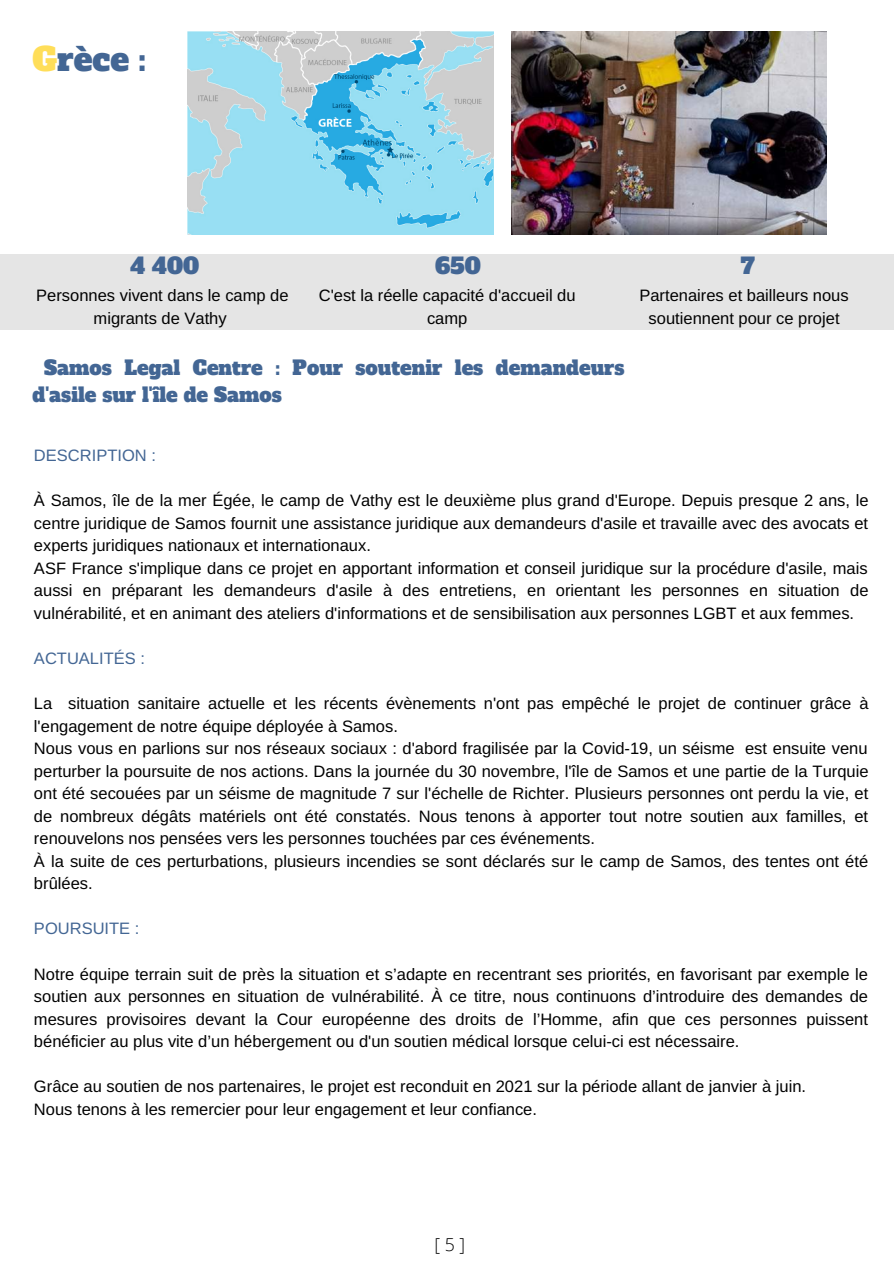
<style>
.page{position:relative;width:894px;height:1264px;background:#fff}
.page>*{position:absolute;margin:0;border:0;box-sizing:border-box;transform-origin:0 0}
.t1{font:31.5px "Alfa Slab One";color:#436694}
.t2{font:21.9px "Alfa Slab One";color:#436694}
.t3{font:19.5px/27px "Alfa Slab One";color:#436694}
.t4{font:300 17.85px "Open Sans";color:#000}
.t5{font:16.5px/22.5px "Arimo";color:#000}
.t6{font:16.5px "Arimo";color:#436694}
.s1{color:#ffde59}
</style>
<div class="page">
<img style="left:188px;top:31px;width:305px;height:203px">
<img style="left:511px;top:31px;width:315px;height:203px">
<div style="left:0;top:254px;width:893px;height:76px;background:#e5e5e5"></div>
<h1 class="t1" style="left:33px;top:38px;width:115px"><span class="s1">G</span>rèce :</h1>
<h2 class="t2" style="left:130px;top:252px;width:71px">4 400</h2>
<h2 class="t2" style="left:435px;top:252px;width:47px">650</h2>
<h2 class="t2" style="left:740px;top:252px;width:16px">7</h2>
<p class="t5" style="left:36px;top:284px;width:254px;text-align:center">Personnes vivent dans le camp de migrants de Vathy</p>
<p class="t5" style="left:318px;top:284px;width:258px;text-align:center">C'est la réelle capacité d'accueil du camp</p>
<p class="t5" style="left:639px;top:284px;width:211px;text-align:center">Partenaires et bailleurs nous soutiennent pour ce projet</p>
<p class="t3" style="left:33px;top:355px;width:593px;text-indent:11px">Samos Legal Centre : Pour soutenir les demandeurs d'asile sur l'île de Samos</p>
<p class="t6" style="left:34px;top:446px;width:123px">DESCRIPTION :</p>
<p class="t5" style="left:34px;top:489px;width:836px">À Samos, île de la mer Égée, le camp de Vathy est le deuxième plus grand d'Europe. Depuis presque 2 ans, le centre juridique de Samos fournit une assistance juridique aux demandeurs d'asile et travaille avec des avocats et experts juridiques nationaux et internationaux.<br>ASF France s'implique dans ce projet en apportant information et conseil juridique sur la procédure d'asile, mais aussi en préparant les demandeurs d'asile à des entretiens, en orientant les personnes en situation de vulnérabilité, et en animant des ateliers d'informations et de sensibilisation aux personnes LGBT et aux femmes.</p>
<p class="t6" style="left:34px;top:649px;width:112px">ACTUALITÉS :</p>
<p class="t5" style="left:34px;top:692px;width:835px">La situation sanitaire actuelle et les récents évènements n'ont pas empêché le projet de continuer grâce à l'engagement de notre équipe déployée à Samos.<br>Nous vous en parlions sur nos réseaux sociaux : d'abord fragilisée par la Covid-19, un séisme est ensuite venu perturber la poursuite de nos actions. Dans la journée du 30 novembre, l'île de Samos et une partie de la Turquie ont été secouées par un séisme de magnitude 7 sur l'échelle de Richter. Plusieurs personnes ont perdu la vie, et de nombreux dégâts matériels ont été constatés. Nous tenons à apporter tout notre soutien aux familles, et renouvelons nos pensées vers les personnes touchées par ces événements.<br>À la suite de ces perturbations, plusieurs incendies se sont déclarés sur le camp de Samos, des tentes ont été brûlées.</p>
<p class="t6" style="left:34px;top:919px;width:107px">POURSUITE :</p>
<p class="t5" style="left:34px;top:962px;width:835px;text-align:justify">Notre équipe terrain suit de près la situation et s’adapte en recentrant ses priorités, en favorisant par exemple le soutien aux personnes en situation de vulnérabilité. À ce titre, nous continuons d’introduire des demandes de mesures provisoires devant la Cour européenne des droits de l’Homme, afin que ces personnes puissent bénéficier au plus vite d’un hébergement ou d'un soutien médical lorsque celui-ci est nécessaire.</p>
<p class="t5" style="left:34px;top:1075px;width:773px">Grâce au soutien de nos partenaires, le projet est reconduit en 2021 sur la période allant de janvier à juin.<br>Nous tenons à les remercier pour leur engagement et leur confiance.</p>
<p class="t4" style="left:434px;top:1231px;width:32px">[5]</p>
</div>
